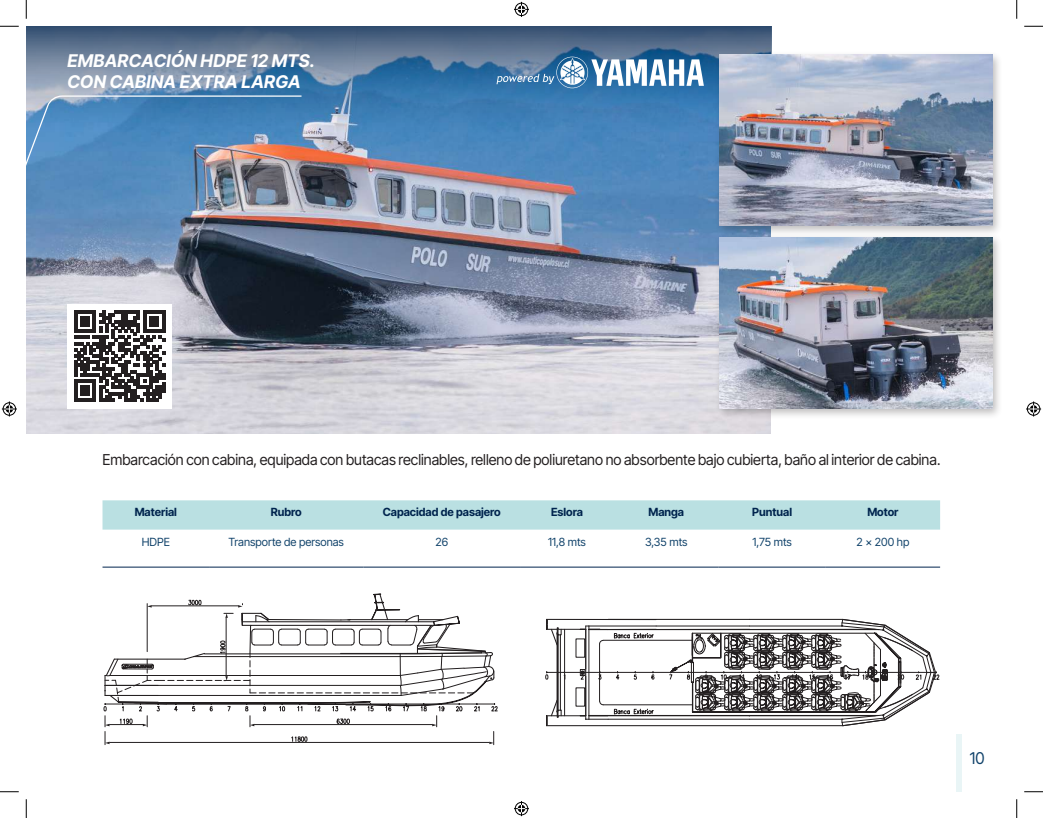
<style>
.page{position:relative;width:1043px;height:818px;background:#fff}
.page>*{position:absolute;margin:0;border:0;box-sizing:border-box;transform-origin:0 0}
.t1{font:italic 700 17.5px/21px "Inter Tight";letter-spacing:.015em;color:#fff}
.t2{font:16.25px "Inter Tight";color:#10426a}
.t3{font:15px "Inter Tight";color:#231f20}
.t4{font:700 11.25px "Inter Tight";color:#00244e}
.t5{font:11.25px "Inter Tight";color:#10426a}
</style>
<div class="page">
<svg style="left:104px;top:593px;width:393px;height:151px"></svg>
<svg style="left:545px;top:619px;width:394px;height:108px"></svg>
<div style="left:956px;top:734px;width:6px;height:57px;background:#e9f5f6"></div>
<img style="left:26px;top:218px;width:744px;height:216px">
<img style="left:26px;top:26px;width:746px;height:192px">
<svg style="left:496px;top:57px;width:208px;height:31px"></svg>
<div style="left:102px;top:500px;width:838px;height:29px;background:#bae0e2"></div>
<hr style="left:102px;top:566px;width:107px;height:1px;background:#00244e">
<hr style="left:209px;top:566px;width:154px;height:1px;background:#00244e">
<hr style="left:363px;top:566px;width:157px;height:1px;background:#00244e">
<hr style="left:520px;top:566px;width:94px;height:1px;background:#00244e">
<hr style="left:614px;top:566px;width:104px;height:1px;background:#00244e">
<hr style="left:718px;top:566px;width:107px;height:1px;background:#00244e">
<hr style="left:825px;top:566px;width:115px;height:1px;background:#00244e">
<div style="left:67px;top:304px;width:105px;height:104px;background:#fff"></div>
<svg style="left:74px;top:310px;width:91px;height:91px"></svg>
<div style="left:715px;top:51px;width:288px;height:186px;background:#231f20;opacity:.3"></div>
<img style="left:719px;top:55px;width:273px;height:170px">
<div style="left:715px;top:233px;width:288px;height:186px;background:#231f20;opacity:.3"></div>
<img style="left:719px;top:237px;width:273px;height:171px">
<img style="left:26px;top:95px;width:277px;height:90px">
<svg style="left:0;top:25px;width:19px;height:2px"></svg>
<svg style="left:1024px;top:25px;width:18px;height:2px"></svg>
<svg style="left:0;top:791px;width:19px;height:1px"></svg>
<svg style="left:1024px;top:791px;width:18px;height:1px"></svg>
<svg style="left:25px;top:0;width:2px;height:19px"></svg>
<svg style="left:25px;top:799px;width:2px;height:19px"></svg>
<svg style="left:1016px;top:0;width:1px;height:19px"></svg>
<svg style="left:1016px;top:799px;width:1px;height:19px"></svg>
<svg style="left:514px;top:2px;width:15px;height:15px"></svg>
<svg style="left:514px;top:801px;width:15px;height:15px"></svg>
<svg style="left:2px;top:401px;width:15px;height:15px"></svg>
<svg style="left:1026px;top:401px;width:15px;height:15px"></svg>
<p class="t1" style="left:67px;top:50px;width:249px">EMBARCACIÓN HDPE 12 MTS.<br>CON CABINA EXTRA LARGA</p>
<p class="t3" style="left:102px;top:448px;width:839px">Embarcación con cabina, equipada con butacas reclinables, relleno de poliuretano no absorbente bajo cubierta, baño al interior de cabina.</p>
<p class="t4" style="left:135px;top:503px;width:44px">Material</p>
<p class="t4" style="left:271px;top:503px;width:32px">Rubro</p>
<p class="t4" style="left:383px;top:503px;width:119px">Capacidad de pasajero</p>
<p class="t4" style="left:551px;top:503px;width:33px">Eslora</p>
<p class="t4" style="left:648px;top:503px;width:37px">Manga</p>
<p class="t4" style="left:752px;top:503px;width:41px">Puntual</p>
<p class="t4" style="left:867px;top:503px;width:33px">Motor</p>
<p class="t5" style="left:142px;top:533px;width:30px">HDPE</p>
<p class="t5" style="left:228px;top:533px;width:117px">Transporte de personas</p>
<p class="t5" style="left:435px;top:533px;width:14px">26</p>
<p class="t5" style="left:548px;top:533px;width:39px">11,8 mts</p>
<p class="t5" style="left:645px;top:533px;width:44px">3,35 mts</p>
<p class="t5" style="left:752px;top:533px;width:41px">1,75 mts</p>
<p class="t5" style="left:856px;top:533px;width:54px">2 x 200 hp</p>
<p class="t2" style="left:969px;top:746px;width:16px">10</p>
</div>
